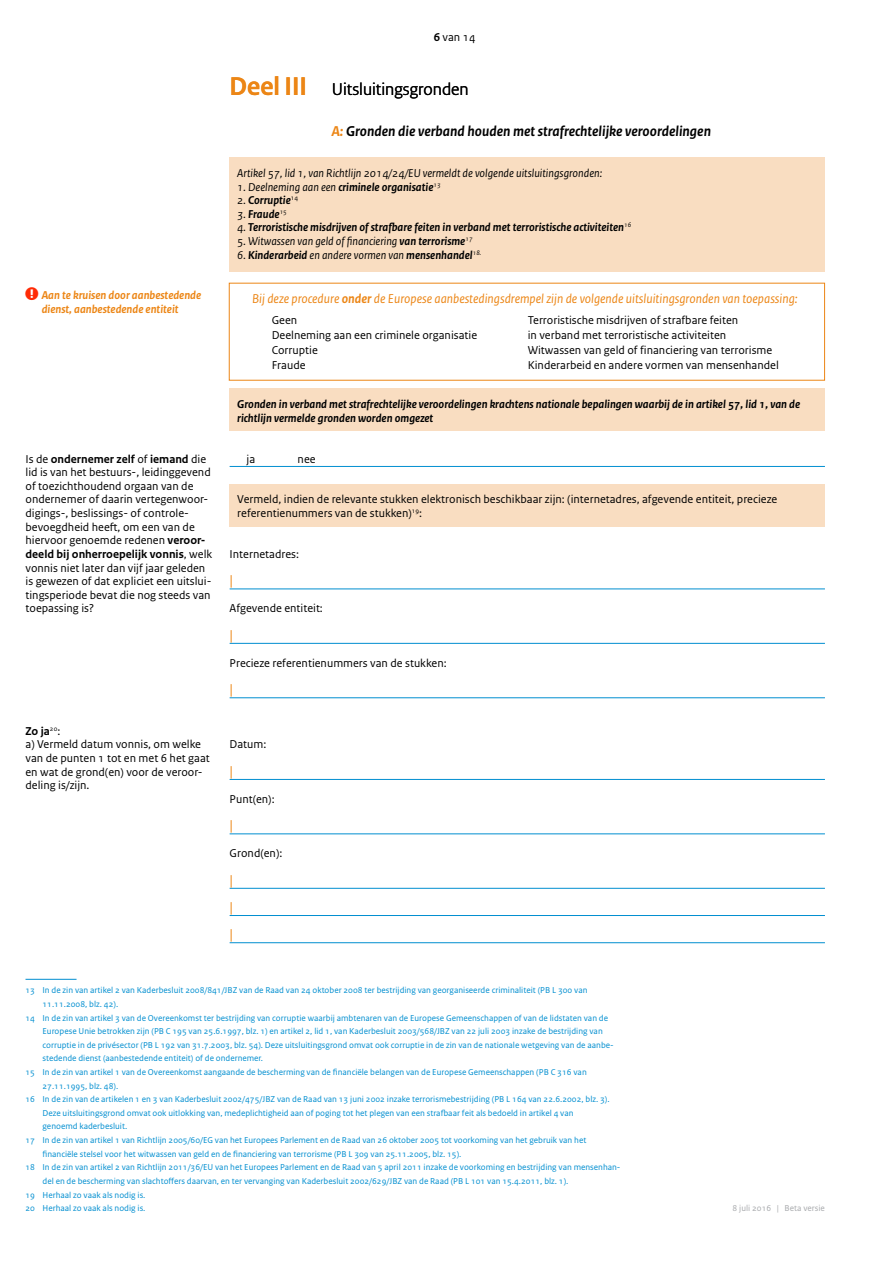
<style>
.page{position:relative;width:893px;height:1263px;background:#fff}
.page>*{position:absolute;margin:0;border:0;box-sizing:border-box;transform-origin:0 0}
._05_RO_Rubriek{font:18px "Rijksoverheid Sans Heading";color:#000}
._101_RO_Header-_A_B{font:italic 700 15px "Rijksoverheid Sans Text";color:#000}
._09_RO_Antwoord___li{font:15px "Rijksoverheid Sans Text";color:#ec8616}
.t1{font:italic 13.5px "Rijksoverheid Sans Text";color:#ec8616}
._06_RO_Vraag{font:12px/13.6px "Rijksoverheid Sans Text";color:#000}
._06_RO_Vraag-2{font:italic 700 12px/13.6px "Rijksoverheid Sans Text";color:#000}
.Opmaak_Gronden{font:12px "Rijksoverheid Sans Text";color:#000}
._06_RO_Vraag-3{font:italic 12px "Rijksoverheid Sans Text";color:#000}
._07_RO_Vraag-instruc{font:italic 700 12px/13.6px "Rijksoverheid Sans Text";color:#ec8616}
._06_RO_Vraag-4{font:700 12px "Rijksoverheid Sans Text";color:#000}
._98_RO_Bladnummering{font:12px "Rijksoverheid Sans Text";color:#000}
._09_RO_Antwoord___li-2{font:12px "Rijksoverheid Sans Text";color:#000}
._99_RO_Voettekst{font:9px/13.6px "Rijksoverheid Sans Text";color:#008ed0}
.t2{font:9px "Rijksoverheid Sans Text";color:#a7a9ac}
.s1{font-weight:700}
.s2{font-weight:700;font-size:27px;color:#ec8616}
.s3{color:#ec8616}
.s4{font-weight:400}
</style>
<div class="page">
<div style="left:230px;top:157px;width:595px;height:115px;background:#f9ddc1"></div>
<hr style="left:230px;top:466px;width:595px;height:1px;background:#008ed0">
<div style="left:230px;top:389px;width:595px;height:42px;background:#f9ddc1"></div>
<div style="left:230px;top:484px;width:595px;height:43px;background:#f9ddc1"></div>
<hr style="left:230px;top:588px;width:595px;height:1px;background:#008ed0">
<hr style="left:230px;top:643px;width:595px;height:1px;background:#008ed0">
<hr style="left:230px;top:697px;width:595px;height:1px;background:#008ed0">
<hr style="left:230px;top:779px;width:595px;height:1px;background:#008ed0">
<hr style="left:230px;top:833px;width:595px;height:1px;background:#008ed0">
<hr style="left:230px;top:888px;width:595px;height:1px;background:#008ed0">
<hr style="left:230px;top:915px;width:595px;height:1px;background:#008ed0">
<hr style="left:230px;top:942px;width:595px;height:1px;background:#008ed0">
<p class="_98_RO_Bladnummering" style="left:434px;top:30px;width:43px"><span class="s1">6</span> van 14</p>
<p class="_05_RO_Rubriek" style="left:230px;top:79px;width:241px"><span class="s2">Deel III</span> Uitsluitingsgronden</p>
<p class="_101_RO_Header-_A_B" style="left:332px;top:123px;width:381px"><span class="s3">A:</span> Gronden die verband houden met strafrechtelijke veroordelingen</p>
<p class="_07_RO_Vraag-instruc" style="left:42px;top:289px;width:161px">Aan te kruisen door aanbestedende dienst, aanbestedende entiteit</p>
<p class="_06_RO_Vraag" style="left:26px;top:452px;width:187px">Is de <span class="s1">ondernemer zelf</span> of <span class="s1">iemand</span> die lid is van het bestuurs-, leidinggevend of toezichthoudend orgaan van de ondernemer of daarin vertegenwoor&shy;digings-, beslissings- of controle&shy;bevoegdheid heeft, om een van de</p>
<p class="_06_RO_Vraag" style="left:26px;top:534px;width:188px">hiervoor genoemde redenen <span class="s1">veroor&shy;deeld bij onherroepelijk vonnis</span>, welk vonnis niet later dan vijf jaar geleden is gewezen of dat expliciet een uitslui&shy;tingsperiode bevat die nog steeds van</p>
<p class="_06_RO_Vraag" style="left:26px;top:602px;width:70px">toepassing is?</p>
<p class="_06_RO_Vraag" style="left:26px;top:520px;width:159px">voegdheid heeft, om een van de</p>
<p class="_06_RO_Vraag-4" style="left:26px;top:724px;width:36px">Zo ja<sup>20</sup><span class="s4">:</span></p>
<p class="_06_RO_Vraag" style="left:26px;top:738px;width:186px">a) Vermeld datum vonnis, om welke van de punten 1 tot en met 6 het gaat en wat de grond(en) voor de veroor&shy;deling is/zijn.</p>
<p class="_06_RO_Vraag-3" style="left:237px;top:166px;width:366px">Artikel 57, lid 1, van Richtlijn 2014/24/EU vermeldt de volgende uitsluitingsgronden:</p>
<p class="_06_RO_Vraag-2" style="left:237px;top:180px;width:205px"><span class="s4">1. Deelneming aan een</span> criminele organisatie<sup>13</sup></p>
<p class="_06_RO_Vraag-2" style="left:237px;top:194px;width:63px"><span class="s4">2.</span> Corruptie<sup>14</sup></p>
<p class="_06_RO_Vraag-2" style="left:237px;top:207px;width:51px"><span class="s4">3.</span> Fraude<sup>15</sup></p>
<p class="_06_RO_Vraag-2" style="left:237px;top:221px;width:396px"><span class="s4">4.</span> Terroristische misdrijven of strafbare feiten in verband met terroristische activiteiten<sup>16</sup></p>
<p class="_06_RO_Vraag-3" style="left:237px;top:234px;width:237px">5. Witwassen van geld of financiering <span class="s1">van terrorisme</span><sup>17</sup></p>
<p class="_06_RO_Vraag-2" style="left:237px;top:248px;width:246px"><span class="s4">6.</span> Kinderarbeid <span class="s4">en andere vormen van</span> mensenhandel<sup>18.</sup></p>
<p class="t1" style="left:252px;top:291px;width:547px">Bij deze procedure <span class="s1">onder</span> de Europese aanbestedingsdrempel zijn de volgende uitsluitingsgronden van toepassing:</p>
<p class="Opmaak_Gronden" style="left:272px;top:313px;width:27px">Geen</p>
<p class="Opmaak_Gronden" style="left:528px;top:313px;width:212px">Terroristische misdrijven of strafbare feiten</p>
<p class="Opmaak_Gronden" style="left:272px;top:328px;width:207px">Deelneming aan een criminele organisatie</p>
<p class="Opmaak_Gronden" style="left:528px;top:328px;width:200px">in verband met terroristische activiteiten</p>
<p class="Opmaak_Gronden" style="left:272px;top:343px;width:48px">Corruptie</p>
<p class="Opmaak_Gronden" style="left:528px;top:343px;width:246px">Witwassen van geld of financiering van terrorisme</p>
<p class="Opmaak_Gronden" style="left:272px;top:358px;width:35px">Fraude</p>
<p class="Opmaak_Gronden" style="left:528px;top:358px;width:253px">Kinderarbeid en andere vormen van mensenhandel</p>
<p class="_06_RO_Vraag-2" style="left:237px;top:398px;width:564px">Gronden in verband met strafrechtelijke veroordelingen krachtens nationale bepalingen waarbij de in artikel 57, lid 1, van de richtlijn vermelde gronden worden omgezet</p>
<p class="_09_RO_Antwoord___li-2" style="left:247px;top:452px;width:10px">ja</p>
<p class="_09_RO_Antwoord___li-2" style="left:298px;top:452px;width:19px">nee</p>
<p class="_06_RO_Vraag" style="left:237px;top:493px;width:542px">Vermeld, indien de relevante stukken elektronisch beschikbaar zijn: (internetadres, afgevende entiteit, precieze</p>
<p class="_06_RO_Vraag" style="left:237px;top:506px;width:186px">referentienummers van de stukken)<sup>19</sup>:</p>
<p class="_06_RO_Vraag" style="left:230px;top:547px;width:71px">Internetadres:</p>
<p class="_09_RO_Antwoord___li" style="left:230px;top:572px;width:5px">|</p>
<p class="_06_RO_Vraag" style="left:230px;top:602px;width:95px">Afgevende entiteit:</p>
<p class="_09_RO_Antwoord___li" style="left:230px;top:626px;width:5px">|</p>
<p class="_06_RO_Vraag" style="left:230px;top:656px;width:219px">Precieze referentienummers van de stukken:</p>
<p class="_09_RO_Antwoord___li" style="left:230px;top:680px;width:5px">|</p>
<p class="_06_RO_Vraag" style="left:230px;top:738px;width:38px">Datum:</p>
<p class="_09_RO_Antwoord___li" style="left:230px;top:762px;width:5px">|</p>
<p class="_06_RO_Vraag" style="left:230px;top:792px;width:47px">Punt(en):</p>
<p class="_09_RO_Antwoord___li" style="left:230px;top:816px;width:5px">|</p>
<p class="_06_RO_Vraag" style="left:230px;top:847px;width:54px">Grond(en):</p>
<p class="_09_RO_Antwoord___li" style="left:230px;top:871px;width:5px">|</p>
<p class="_09_RO_Antwoord___li" style="left:230px;top:898px;width:5px">|</p>
<p class="_09_RO_Antwoord___li" style="left:230px;top:925px;width:5px">|</p>
<p class="_99_RO_Voettekst" style="left:43px;top:984px;width:546px;text-indent:-17px">13 In de zin van artikel 2 van Kaderbesluit 2008/841/JBZ van de Raad van 24 oktober 2008 ter bestrijding van georganiseerde criminaliteit (PB L 300 van<br>11.11.2008, blz. 42).</p>
<p class="_99_RO_Voettekst" style="left:43px;top:1011px;width:573px;text-indent:-17px">14 In de zin van artikel 3 van de Overeenkomst ter bestrijding van corruptie waarbij ambtenaren van de Europese Gemeenschappen of van de lidstaten van de Europese Unie betrokken zijn (PB C 195 van 25.6.1997, blz. 1) en artikel 2, lid 1, van Kaderbesluit 2003/568/JBZ van 22 juli 2003 inzake de bestrijding van corruptie in de privésector (PB L 192 van 31.7.2003, blz. 54). Deze uitsluitingsgrond omvat ook corruptie in de zin van de nationale wetgeving van de aanbe&shy;stedende dienst (aanbestedende entiteit) of de ondernemer.</p>
<p class="_99_RO_Voettekst" style="left:43px;top:1065px;width:546px;text-indent:-17px">15 In de zin van artikel 1 van de Overeenkomst aangaande de bescherming van de financiële belangen van de Europese Gemeenschappen (PB C 316 van<br>27.11.1995, blz. 48).</p>
<p class="_99_RO_Voettekst" style="left:43px;top:1092px;width:569px;text-indent:-17px">16 In de zin van de artikelen 1 en 3 van Kaderbesluit 2002/475/JBZ van de Raad van 13 juni 2002 inzake terrorismebestrijding (PB L 164 van 22.6.2002, blz. 3).<br>Deze uitsluitingsgrond omvat ook uitlokking van, medeplichtigheid aan of poging tot het plegen van een strafbaar feit als bedoeld in artikel 4 van</p>
<p class="_99_RO_Voettekst" style="left:43px;top:1120px;width:86px">genoemd kaderbesluit.</p>
<p class="_99_RO_Voettekst" style="left:26px;top:1133px;width:562px">17 In de zin van artikel 1 van Richtlijn 2005/60/EG van het Europees Parlement en de Raad van 26 oktober 2005 tot voorkoming van het gebruik van het</p>
<p class="_99_RO_Voettekst" style="left:43px;top:1147px;width:420px">financiële stelsel voor het witwassen van geld en de financiering van terrorisme (PB L 309 van 25.11.2005, blz. 15).</p>
<p class="_99_RO_Voettekst" style="left:43px;top:1161px;width:579px;text-indent:-17px">18 In de zin van artikel 2 van Richtlijn 2011/36/EU van het Europees Parlement en de Raad van 5 april 2011 inzake de voorkoming en bestrijding van mensenhan&shy;del en de bescherming van slachtoffers daarvan, en ter vervanging van Kaderbesluit 2002/629/JBZ van de Raad (PB L 101 van 15.4.2011, blz. 1).</p>
<p class="_99_RO_Voettekst" style="left:26px;top:1188px;width:122px">19 Herhaal zo vaak als nodig is.</p>
<p class="_99_RO_Voettekst" style="left:26px;top:1201px;width:122px">20 Herhaal zo vaak als nodig is.</p>
<p class="t2" style="left:733px;top:1203px;width:94px">8 juli 2016 | Beta versie</p>
</div>
